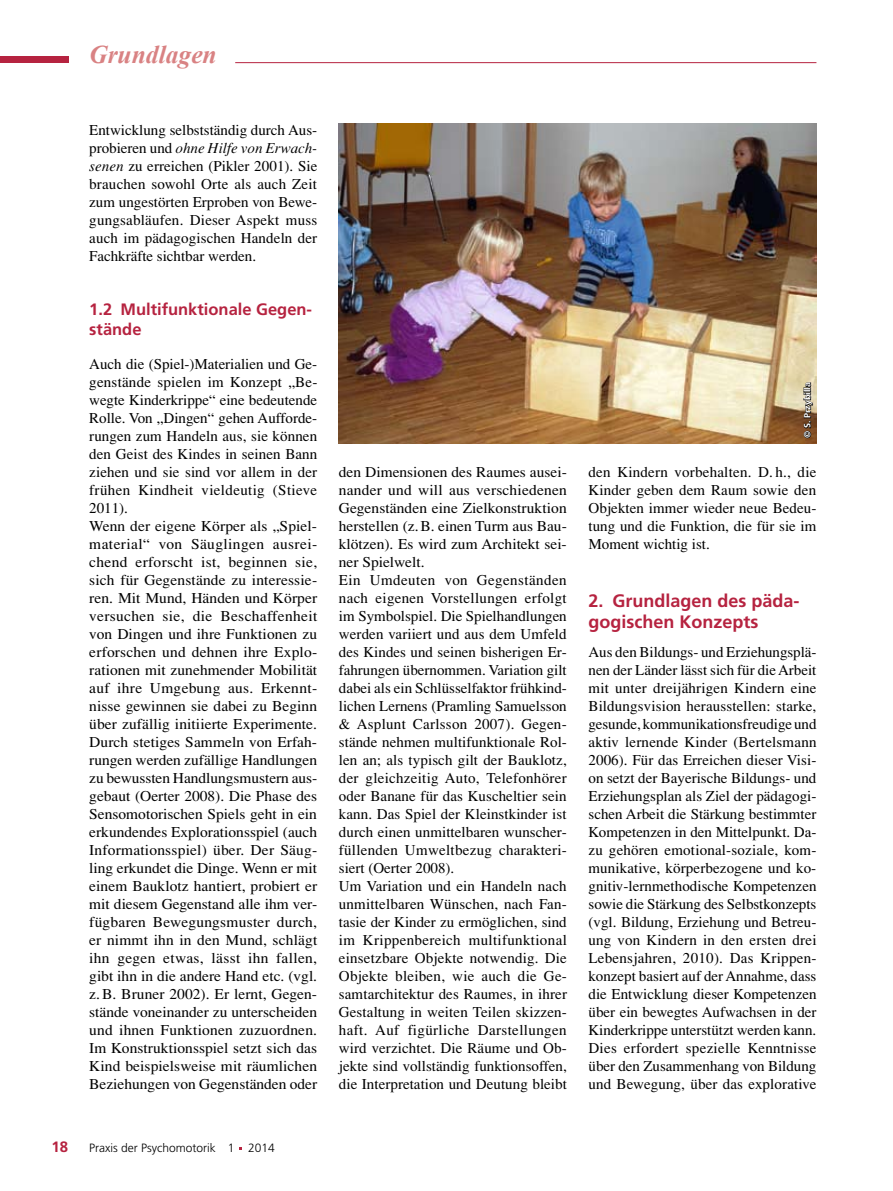
<style>
.page{position:relative;width:893px;height:1191px;background:#fff}
.page>*{position:absolute;margin:0;border:0;box-sizing:border-box;transform-origin:0 0}
.t1{font:italic 700 25.5px "Times New Roman";color:#d98283}
.t2{font:700 18px/21.6px "Frutiger";color:#b62340}
.t3{font:700 16.5px/19.8px "Frutiger";color:#b62340}
.t4{font:15px/18px "Times";letter-spacing:.005em;color:#000;text-align:justify}
.t5{font:700 15px "Frutiger";color:#b62340}
.t6{font:300 12px "Frutiger";color:#000}
.t7{font:700 9px "Frutiger";color:#fff}
.s1{font-style:italic}
</style>
<div class="page">
<div style="left:0;top:57px;width:68px;height:6px;background:#b62340"></div>
<hr style="left:235px;top:62px;width:581px;height:1px;background:#b62340">
<img style="left:339px;top:124px;width:477px;height:320px">
<svg style="left:803px;top:382px;width:10px;height:56px"></svg>
<h1 class="t1" style="left:89px;top:40px;width:129px">Grundlagen</h1>
<p class="t4" style="left:89px;top:121px;width:230px">Entwicklung selbstständig durch Aus&shy;probieren und <span class="s1">ohne Hilfe von Erwach&shy;senen</span> zu erreichen (Pikler 2001). Sie brauchen sowohl Orte als auch Zeit zum ungestörten Erproben von Bewe&shy;gungsabläufen. Dieser Aspekt muss auch im pädagogischen Handeln der Fachkräfte sichtbar werden.</p>
<p class="t3" style="left:89px;top:299px;width:224px">1.2 Multifunktionale Gegen&shy;stände</p>
<p class="t4" style="left:89px;top:355px;width:230px;text-align:left">Auch die (Spiel-)Materialien und Ge&shy;genstände spielen im Konzept „Be&shy;wegte Kinderkrippe“ eine bedeutende Rolle. Von „Dingen“ gehen Aufforde&shy;rungen zum Handeln aus, sie können den Geist des Kindes in seinen Bann ziehen und sie sind vor allem in der frühen Kindheit vieldeutig (Stieve 2011).<br>Wenn der eigene Körper als „Spiel&shy;material“ von Säuglingen ausrei&shy;chend erforscht ist, beginnen sie, sich für Gegenstände zu interessie&shy;ren. Mit Mund, Händen und Körper versuchen sie, die Beschaffenheit von Dingen und ihre Funktionen zu erforschen und dehnen ihre Explo&shy;rationen mit zunehmender Mobilität auf ihre Umgebung aus. Erkennt&shy;nisse gewinnen sie dabei zu Beginn über zufällig initiierte Experimente.<br>Durch stetiges Sammeln von Erfah&shy;rungen werden zufällige Handlungen zu bewussten Handlungsmustern aus&shy;gebaut (Oerter 2008). Die Phase des Sensomotorischen Spiels geht in ein erkundendes Explorationsspiel (auch Informationsspiel) über. Der Säug&shy;ling erkundet die Dinge. Wenn er mit einem Bauklotz hantiert, probiert er mit diesem Gegenstand alle ihm ver&shy;fügbaren Bewegungsmuster durch, er nimmt ihn in den Mund, schlägt ihn gegen etwas, lässt ihn fallen, gibt ihn in die andere Hand etc. (vgl. z.B. Bruner 2002). Er lernt, Gegen&shy;stände voneinander zu unterscheiden und ihnen Funktionen zuzuordnen.<br>Im Konstruktionsspiel setzt sich das Kind beispielsweise mit räumlichen Beziehungen von Gegenständen oder</p>
<p class="t5" style="left:51px;top:1138px;width:18px">18</p>
<p class="t6" style="left:89px;top:1141px;width:187px">Praxis der Psychomotorik 1 2014</p>
<p class="t7" style="left:802px;top:438px;width:57px;rotate:-90deg">© S. Przybilla</p>
<p class="t4" style="left:339px;top:463px;width:230px;text-align:left">den Dimensionen des Raumes ausei&shy;nander und will aus verschiedenen Gegenständen eine Zielkonstruktion herstellen (z.B. einen Turm aus Bau&shy;klötzen). Es wird zum Architekt sei&shy;ner Spielwelt.<br>Ein Umdeuten von Gegenständen nach eigenen Vorstellungen erfolgt im Symbolspiel. Die Spielhandlungen werden variiert und aus dem Umfeld des Kindes und seinen bisherigen Er&shy;fahrungen übernommen. Variation gilt dabei als ein Schlüsselfaktor frühkind&shy;lichen Lernens (Pramling Samuelsson &amp; Asplunt Carlsson 2007). Gegen&shy;stände nehmen multifunktionale Rol&shy;len an; als typisch gilt der Bauklotz, der gleichzeitig Auto, Telefonhörer oder Banane für das Kuscheltier sein kann. Das Spiel der Kleinstkinder ist durch einen unmittelbaren wunscher&shy;füllenden Umweltbezug charakteri&shy;siert (Oerter 2008).<br>Um Variation und ein Handeln nach unmittelbaren Wünschen, nach Fan&shy;tasie der Kinder zu ermöglichen, sind im Krippenbereich multifunktional einsetzbare Objekte notwendig. Die Objekte bleiben, wie auch die Ge&shy;samtarchitektur des Raumes, in ihrer Gestaltung in weiten Teilen skizzen&shy;haft. Auf figürliche Darstellungen wird verzichtet. Die Räume und Ob&shy;jekte sind vollständig funktionsoffen, die Interpretation und Deutung bleibt</p>
<p class="t4" style="left:588px;top:463px;width:229px">den Kindern vorbehalten. D. h., die Kinder geben dem Raum sowie den Objekten immer wieder neue Bedeu&shy;tung und die Funktion, die für sie im Moment wichtig ist.</p>
<p class="t2" style="left:588px;top:589px;width:213px">2. Grundlagen des päda&shy;gogischen Konzepts</p>
<p class="t4" style="left:588px;top:643px;width:230px">Aus den Bildungs- und Erziehungsplä&shy;nen der Länder lässt sich für die Arbeit mit unter dreijährigen Kindern eine Bildungsvision herausstellen: starke, gesunde, kommunikationsfreudige und aktiv lernende Kinder (Bertelsmann 2006). Für das Erreichen dieser Visi&shy;on setzt der Bayerische Bildungs- und Erziehungsplan als Ziel der pädagogi&shy;schen Arbeit die Stärkung bestimmter Kompetenzen in den Mittelpunkt. Da&shy;zu gehören emotional-soziale, kom&shy;munikative, körperbezogene und ko&shy;gnitiv-lernmethodische Kompetenzen sowie die Stärkung des Selbstkonzepts (vgl. Bildung, Erziehung und Betreu&shy;ung von Kindern in den ersten drei Lebensjahren, 2010). Das Krippen&shy;konzept basiert auf der Annahme, dass die Entwicklung dieser Kompetenzen über ein bewegtes Aufwachsen in der Kinderkrippe unterstützt werden kann.<br>Dies erfordert spezielle Kenntnisse über den Zusammenhang von Bildung und Bewegung, über das explorative</p>
</div>
